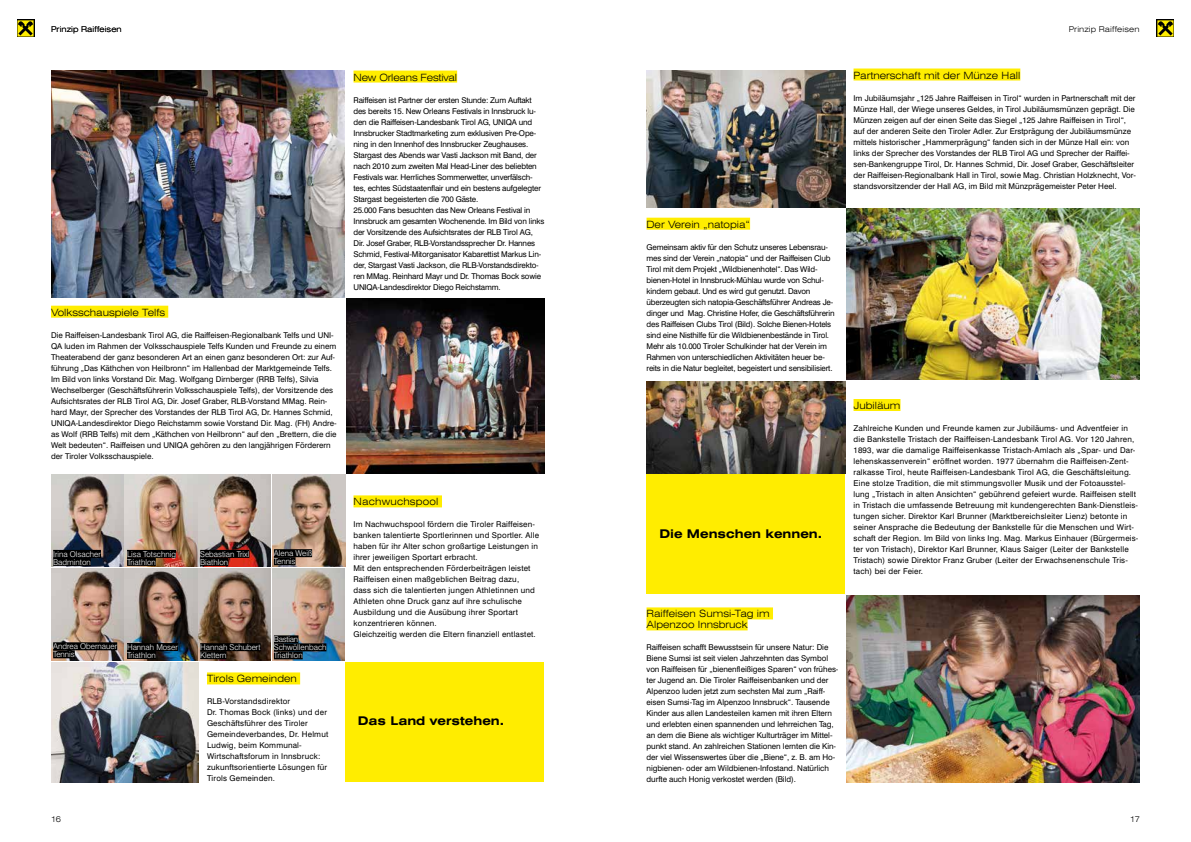
<style>
.page{position:relative;width:1191px;height:842px;background:#fff}
.page>*{position:absolute;margin:0;border:0;box-sizing:border-box;transform-origin:0 0}
.t1{font:700 expanded 12px "Swiss 721 BT";color:#000}
.t2{font:300 expanded 10px/11px "Swiss 721 BT";color:#000}
.t3{font:300 expanded 10px "Swiss 721 BT";letter-spacing:-.02em;color:#000}
.t4{font:300 expanded 10px "Swiss 721 BT";letter-spacing:.02em;color:#000}
.t5{font:8px/11px "Swiss 721 BT";color:#000}
.t6{font:8px/11px "Swiss 721 BT";letter-spacing:.02em;color:#000}
.t7{font:8px/11px "Swiss 721 BT";letter-spacing:-.02em;color:#000}
.t8{font:300 8px/8px "Swiss 721 BT";color:#fff}
.t9{font:300 expanded 8px "Swiss 721 BT";letter-spacing:.01em;color:#000}
</style>
<div class="page">
<svg style="left:17px;top:20px;width:17px;height:17px"></svg>
<svg style="left:18px;top:21px;width:15px;height:15px"></svg>
<svg style="left:1156px;top:20px;width:18px;height:17px"></svg>
<svg style="left:1157px;top:20px;width:16px;height:17px"></svg>
<svg style="left:1157px;top:21px;width:16px;height:15px"></svg>
<img style="left:51px;top:70px;width:294px;height:227px">
<img style="left:346px;top:298px;width:198px;height:175px">
<img style="left:51px;top:662px;width:147px;height:120px">
<div style="left:51px;top:306px;width:117px;height:12px;background:#ffed00"></div>
<div style="left:207px;top:672px;width:93px;height:12px;background:#ffed00"></div>
<div style="left:353px;top:71px;width:104px;height:12px;background:#ffed00"></div>
<div style="left:345px;top:662px;width:198px;height:120px;background:#ffed00"></div>
<div style="left:646px;top:474px;width:199px;height:120px;background:#ffed00"></div>
<img style="left:646px;top:381px;width:199px;height:92px">
<div style="left:853px;top:69px;width:167px;height:12px;background:#ffed00"></div>
<img style="left:846px;top:209px;width:294px;height:171px">
<img style="left:846px;top:595px;width:294px;height:187px">
<div style="left:853px;top:399px;width:47px;height:12px;background:#ffed00"></div>
<img style="left:51px;top:475px;width:72px;height:185px">
<img style="left:125px;top:475px;width:72px;height:186px">
<img style="left:199px;top:474px;width:146px;height:187px">
<img style="left:646px;top:71px;width:199px;height:136px">
<div style="left:646px;top:218px;width:104px;height:12px;background:#ffed00"></div>
<div style="left:646px;top:607px;width:127px;height:12px;background:#ffed00"></div>
<div style="left:646px;top:618px;width:101px;height:12px;background:#ffed00"></div>
<div style="left:353px;top:495px;width:89px;height:12px;background:#ffed00"></div>
<div style="left:53px;top:550px;width:48px;height:8px;background:#000"></div>
<div style="left:53px;top:558px;width:38px;height:8px;background:#000"></div>
<div style="left:53px;top:642px;width:64px;height:8px;background:#000"></div>
<div style="left:53px;top:650px;width:22px;height:8px;background:#000"></div>
<div style="left:127px;top:643px;width:51px;height:8px;background:#000"></div>
<div style="left:127px;top:651px;width:29px;height:8px;background:#000"></div>
<div style="left:200px;top:643px;width:61px;height:8px;background:#000"></div>
<div style="left:200px;top:651px;width:26px;height:8px;background:#000"></div>
<div style="left:274px;top:635px;width:24px;height:8px;background:#000"></div>
<div style="left:274px;top:643px;width:52px;height:8px;background:#000"></div>
<div style="left:274px;top:651px;width:29px;height:8px;background:#000"></div>
<div style="left:127px;top:550px;width:49px;height:8px;background:#000"></div>
<div style="left:127px;top:558px;width:29px;height:8px;background:#000"></div>
<div style="left:200px;top:550px;width:49px;height:8px;background:#000"></div>
<div style="left:200px;top:558px;width:28px;height:8px;background:#000"></div>
<div style="left:274px;top:549px;width:38px;height:8px;background:#000"></div>
<div style="left:274px;top:557px;width:21px;height:8px;background:#000"></div>
<p class="t9" style="left:51px;top:24px;width:72px">Prinzip Raiffeisen</p>
<p class="t2" style="left:51px;top:307px;width:115px">Volksschauspiele Telfs</p>
<p class="t5" style="left:51px;top:329px;width:287px">Die Raiffeisen-Landesbank Tirol AG, die Raiffeisen-Regionalbank Telfs und UNI-QA luden im Rahmen der Volksschauspiele Telfs Kunden und Freunde zu einem Theaterabend der ganz besonderen Art an einen ganz besonderen Ort: zur Auf&shy;führung „Das Käthchen von Heilbronn“ im Hallenbad der Marktgemeinde Telfs.<br>Im Bild von links Vorstand Dir. Mag. Wolfgang Dirnberger (RRB Telfs), Silvia Wechselberger (Geschäftsführerin Volksschauspiele Telfs), der Vorsitzende des Aufsichtsrates der RLB Tirol AG, Dir. Josef Graber, RLB-Vorstand MMag. Rein&shy;hard Mayr, der Sprecher des Vorstandes der RLB Tirol AG, Dr. Hannes Schmid, UNIQA-Landesdirektor Diego Reichstamm sowie Vorstand Dir. Mag. (FH) Andre&shy;as Wolf (RRB Telfs) mit dem „Käthchen von Heilbronn“ auf den „Brettern, die die Welt bedeuten“. Raiffeisen und UNIQA gehören zu den langjährigen Förderern der Tiroler Volksschauspiele.</p>
<p class="t8" style="left:53px;top:550px;width:49px">Irina Olsacher<br>Badminton</p>
<p class="t8" style="left:127px;top:550px;width:50px">Lisa Totschnig<br>Triathlon</p>
<p class="t8" style="left:200px;top:550px;width:51px">Sebastian Trixl<br>Biathlon</p>
<p class="t8" style="left:274px;top:549px;width:40px">Alena Weiß<br>Tennis</p>
<p class="t8" style="left:53px;top:642px;width:65px">Andrea Obernauer<br>Tennis</p>
<p class="t8" style="left:127px;top:643px;width:52px">Hannah Moser<br>Triathlon</p>
<p class="t8" style="left:200px;top:643px;width:62px">Hannah Schubert<br>Klettern</p>
<p class="t8" style="left:274px;top:635px;width:54px">Bastian<br>Schwöllenbach<br>Triathlon</p>
<p class="t2" style="left:207px;top:673px;width:91px">Tirols Gemeinden</p>
<p class="t6" style="left:207px;top:696px;width:123px">RLB-Vorstandsdirektor<br>Dr. Thomas Bock (links) und der<br>Geschäftsführer des Tiroler<br>Gemeindeverbandes, Dr. Helmut<br>Ludwig, beim Kommunal-<br>Wirtschaftsforum in Innsbruck: zukunftsorientierte Lösungen für<br>Tirols Gemeinden.</p>
<p class="t3" style="left:353px;top:71px;width:105px">New Orleans Festival</p>
<p class="t7" style="left:353px;top:94px;width:192px">Raiffeisen ist Partner der ersten Stunde: Zum Auftakt des bereits 15. New Orleans Festivals in Innsbruck lu&shy;den die Raiffeisen-Landesbank Tirol AG, UNIQA und Innsbrucker Stadtmarketing zum exklusiven Pre-Ope&shy;ning in den Innenhof des Innsbrucker Zeughauses.<br>Stargast des Abends war Vasti Jackson mit Band, der nach 2010 zum zweiten Mal Head-Liner des beliebten Festivals war. Herrliches Sommerwetter, unverfälsch&shy;tes, echtes Südstaatenflair und ein bestens aufgelegter Stargast begeisterten die 700 Gäste.<br>25.000 Fans besuchten das New Orleans Festival in Innsbruck am gesamten Wochenende. Im Bild von links der Vorsitzende des Aufsichtsrates der RLB Tirol AG, Dir. Josef Graber, RLB-Vorstandssprecher Dr. Hannes Schmid, Festival-Mitorganisator Kabarettist Markus Lin&shy;der, Stargast Vasti Jackson, die RLB-Vorstandsdirekto&shy;ren MMag. Reinhard Mayr und Dr. Thomas Bock sowie UNIQA-Landesdirektor Diego Reichstamm.</p>
<p class="t4" style="left:353px;top:496px;width:86px">Nachwuchspool</p>
<p class="t6" style="left:353px;top:519px;width:187px">Im Nachwuchspool fördern die Tiroler Raiffeisen&shy;banken talentierte Sportlerinnen und Sportler. Alle haben für ihr Alter schon großartige Leistungen in ihrer jeweiligen Sportart erbracht.<br>Mit den entsprechenden Förderbeiträgen leistet Raiffeisen einen maßgeblichen Beitrag dazu,<br>dass sich die talentierten jungen Athletinnen und Athleten ohne Druck ganz auf ihre schulische Ausbildung und die Ausübung ihrer Sportart konzentrieren können.<br>Gleichzeitig werden die Eltern finanziell entlastet.</p>
<h1 class="t1" style="left:358px;top:714px;width:148px">Das Land verstehen.</h1>
<p class="t2" style="left:646px;top:219px;width:105px">Der Verein „natopia“</p>
<p class="t7" style="left:646px;top:241px;width:190px">Gemeinsam aktiv für den Schutz unseres Lebensrau&shy;mes sind der Verein „natopia“ und der Raiffeisen Club Tirol mit dem Projekt „Wildbienenhotel“. Das Wild&shy;bienen-Hotel in Innsbruck-Mühlau wurde von Schul&shy;kindern gebaut. Und es wird gut genutzt. Davon überzeugten sich natopia-Geschäftsführer Andreas Je&shy;dinger und Mag. Christine Hofer, die Geschäftsführerin des Raiffeisen Clubs Tirol (Bild). Solche Bienen-Hotels sind eine Nisthilfe für die Wildbienenbestände in Tirol.<br>Mehr als 10.000 Tiroler Schulkinder hat der Verein im Rahmen von unterschiedlichen Aktivitäten heuer be&shy;reits in die Natur begleitet, begeistert und sensibilisiert.</p>
<h1 class="t1" style="left:659px;top:526px;width:164px">Die Menschen kennen.</h1>
<p class="t2" style="left:646px;top:608px;width:125px">Raiffeisen Sumsi-Tag im<br>Alpenzoo Innsbruck</p>
<p class="t5" style="left:646px;top:642px;width:193px">Raiffeisen schafft Bewusstsein für unsere Natur: Die Biene Sumsi ist seit vielen Jahrzehnten das Symbol von Raiffeisen für „bienenfleißiges Sparen“ von frühes&shy;ter Jugend an. Die Tiroler Raiffeisenbanken und der Alpenzoo luden jetzt zum sechsten Mal zum „Raiff&shy;eisen Sumsi-Tag im Alpenzoo Innsbruck“. Tausende Kinder aus allen Landesteilen kamen mit ihren Eltern und erlebten einen spannenden und lehrreichen Tag, an dem die Biene als wichtiger Kulturträger im Mittel&shy;punkt stand. An zahlreichen Stationen lernten die Kin&shy;der viel Wissenswertes über die „Biene“, z. B. am Ho&shy;nigbienen- oder am Wildbienen-Infostand. Natürlich durfte auch Honig verkostet werden (Bild).</p>
<p class="t9" style="left:1068px;top:24px;width:72px">Prinzip Raiffeisen</p>
<p class="t2" style="left:853px;top:69px;width:168px">Partnerschaft mit der Münze Hall</p>
<p class="t5" style="left:853px;top:92px;width:284px">Im Jubiläumsjahr „125 Jahre Raiffeisen in Tirol“ wurden in Partnerschaft mit der Münze Hall, der Wiege unseres Geldes, in Tirol Jubiläumsmünzen geprägt. Die Münzen zeigen auf der einen Seite das Siegel „125 Jahre Raiffeisen in Tirol“, auf der anderen Seite den Tiroler Adler. Zur Erstprägung der Jubiläumsmünze mittels historischer „Hammerprägung“ fanden sich in der Münze Hall ein: von links der Sprecher des Vorstandes der RLB Tirol AG und Sprecher der Raiffei&shy;sen-Bankengruppe Tirol, Dr. Hannes Schmid, Dir. Josef Graber, Geschäftsleiter der Raiffeisen-Regionalbank Hall in Tirol, sowie Mag. Christian Holzknecht, Vor&shy;standsvorsitzender der Hall AG, im Bild mit Münzprägemeister Peter Heel.</p>
<p class="t2" style="left:853px;top:400px;width:48px">Jubiläum</p>
<p class="t6" style="left:853px;top:423px;width:286px">Zahlreiche Kunden und Freunde kamen zur Jubiläums- und Adventfeier in die Bankstelle Tristach der Raiffeisen-Landesbank Tirol AG. Vor 120 Jahren, 1893, war die damalige Raiffeisenkasse Tristach-Amlach als „Spar- und Dar&shy;lehenskassenverein“ eröffnet worden. 1977 übernahm die Raiffeisen-Zent&shy;ralkasse Tirol, heute Raiffeisen-Landesbank Tirol AG, die Geschäftsleitung.<br>Eine stolze Tradition, die mit stimmungsvoller Musik und der Fotoausstel&shy;lung „Tristach in alten Ansichten“ gebührend gefeiert wurde. Raiffeisen stellt in Tristach die umfassende Betreuung mit kundengerechten Bank-Dienstleis&shy;tungen sicher. Direktor Karl Brunner (Marktbereichsleiter Lienz) betonte in seiner Ansprache die Bedeutung der Bankstelle für die Menschen und Wirt&shy;schaft der Region. Im Bild von links Ing. Mag. Markus Einhauer (Bürgermeis&shy;ter von Tristach), Direktor Karl Brunner, Klaus Saiger (Leiter der Bankstelle Tristach) sowie Direktor Franz Gruber (Leiter der Erwachsenenschule Tris&shy;tach) bei der Feier.</p>
<p class="t9" style="left:51px;top:815px;width:11px">16</p>
<p class="t9" style="left:1130px;top:815px;width:11px">17</p>
</div>
